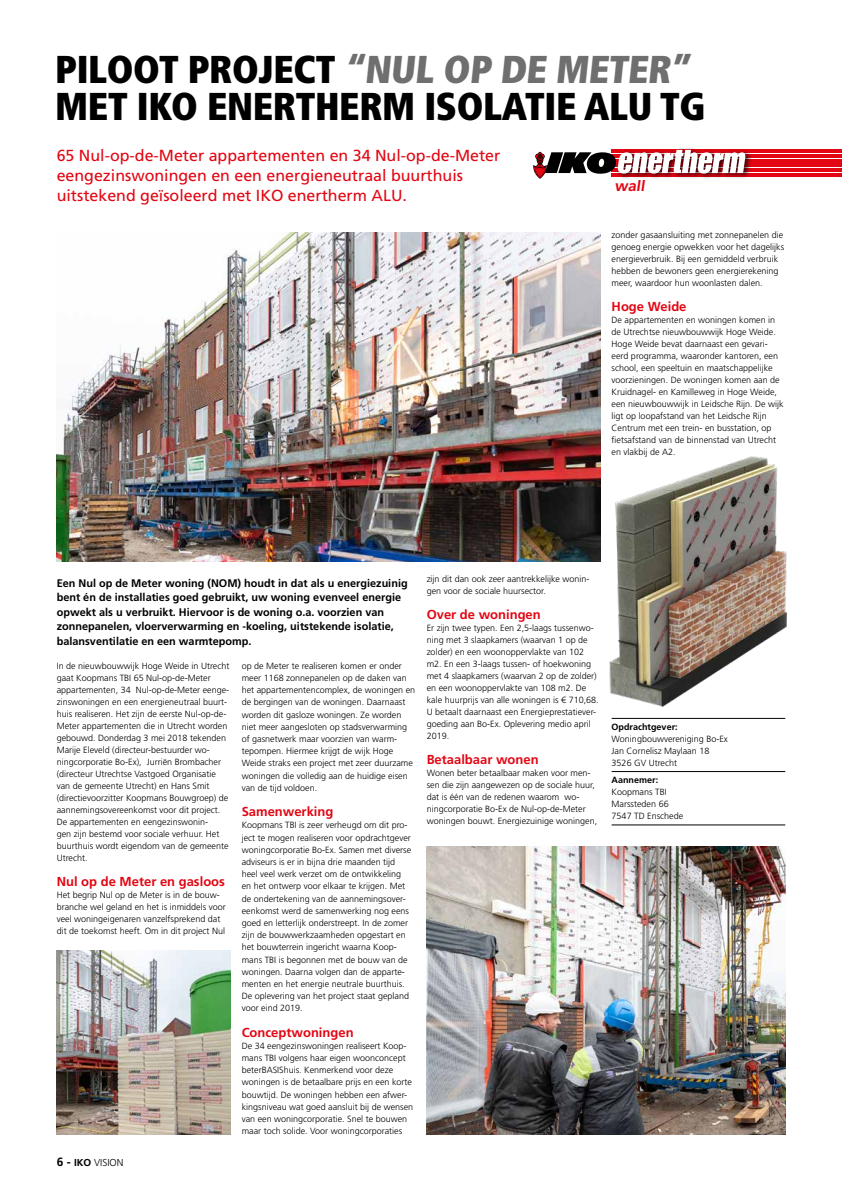
<style>
.page{position:relative;width:842px;height:1191px;background:#fff}
.page>*{position:absolute;margin:0;border:0;box-sizing:border-box;transform-origin:0 0}
.t1{font:900 condensed 38.8px/37px "Frutiger";letter-spacing:-.01em;color:#000}
.t2{font:16px/20px "Frutiger LT Std";color:#e30613}
.t3{font:700 15px "Frutiger";color:#e30613}
.t4{font:700 13px "Frutiger LT Std";color:#e30613}
.t5{font:700 11px/14.5px "Frutiger LT Std";color:#000}
.t6{font:300 10px "Frutiger LT Std";color:#000}
.t7{font:300 9px/12px "Frutiger LT Std";color:#000}
.t8{font:700 9px "Frutiger LT Std";color:#000}
.s1{color:#706f6f}
.s2{font-weight:700;font-size:12px}
.s3{font-weight:700}
</style>
<div class="page">
<img style="left:57px;top:232px;width:543px;height:329px">
<img style="left:57px;top:950px;width:173px;height:184px">
<img style="left:426px;top:846px;width:359px;height:288px">
<img style="left:600px;top:448px;width:187px;height:271px">
<hr style="left:612px;top:173px;width:230px;height:4px;background:#e30613">
<hr style="left:612px;top:168px;width:230px;height:4px;background:#e30613">
<hr style="left:612px;top:163px;width:230px;height:4px;background:#e30613">
<hr style="left:612px;top:159px;width:230px;height:3px;background:#e30613">
<hr style="left:612px;top:154px;width:230px;height:4px;background:#e30613">
<hr style="left:612px;top:149px;width:230px;height:4px;background:#e30613">
<img style="left:676px;top:148px;width:78px;height:29px">
<svg style="left:533px;top:150px;width:213px;height:29px"></svg>
<hr style="left:612px;top:771px;width:173px;height:1px;background:#000">
<hr style="left:612px;top:718px;width:173px;height:1px;background:#000">
<hr style="left:612px;top:824px;width:173px;height:1px;background:#000">
<h1 class="t1" style="left:55px;top:51px;width:652px">PILOOT PROJECT <span class="s1">“NUL OP DE METER”<br></span>MET IKO ENERTHERM ISOLATIE ALU TG</h1>
<h2 class="t2" style="left:57px;top:145px;width:445px">65 Nul-op-de-Meter appartementen en 34 Nul-op-de-Meter eengezinswoningen en een energieneutraal buurthuis uitstekend geïsoleerd met IKO enertherm ALU.</h2>
<h3 class="t3" style="left:614px;top:177px;width:34px">wall</h3>
<p class="t7" style="left:612px;top:229px;width:174px">zonder gasaansluiting met zonnepanelen die genoeg energie opwekken voor het dagelijks energieverbruik. Bij een gemiddeld verbruik hebben de bewoners geen energierekening meer, waardoor hun woonlasten dalen.</p>
<h3 class="t4" style="left:612px;top:299px;width:76px">Hoge Weide</h3>
<p class="t7" style="left:612px;top:314px;width:174px">De appartementen en woningen komen in de Utrechtse nieuwbouwwijk Hoge Weide.<br>Hoge Weide bevat daarnaast een gevari&shy;eerd programma, waaronder kantoren, een school, een speeltuin en maatschappelijke voorzieningen. De woningen komen aan de Kruidnagel- en Kamilleweg in Hoge Weide, een nieuwbouwwijk in Leidsche Rijn. De wijk ligt op loopafstand van het Leidsche Rijn Centrum met een trein- en busstation, op fietsafstand van de binnenstad van Utrecht en vlakbij de A2.</p>
<p class="t5" style="left:57px;top:575px;width:352px">Een Nul op de Meter woning (NOM) houdt in dat als u energiezuinig bent én de installaties goed gebruikt, uw woning evenveel energie opwekt als u verbruikt. Hiervoor is de woning o.a. voorzien van zonnepanelen, vloerverwarming en -koeling, uitstekende isolatie, balansventilatie en een warmtepomp.</p>
<p class="t7" style="left:57px;top:660px;width:174px">In de nieuwbouwwijk Hoge Weide in Utrecht gaat Koopmans TBI 65 Nul-op-de-Meter appartementen, 34 Nul-op-de-Meter eenge&shy;zinswoningen en een energieneutraal buurt&shy;huis realiseren. Het zijn de eerste Nul-op-de-Meter appartementen die in Utrecht worden gebouwd. Donderdag 3 mei 2018 tekenden Marije Eleveld (directeur-bestuurder wo&shy;ningcorporatie Bo-Ex), Jurriën Brombacher (directeur Utrechtse Vastgoed Organisatie van de gemeente Utrecht) en Hans Smit (directievoorzitter Koopmans Bouwgroep) de aannemingsovereenkomst voor dit project.<br>De appartementen en eengezinswonin-<br>gen zijn bestemd voor sociale verhuur. Het buurthuis wordt eigendom van de gemeente Utrecht.</p>
<h3 class="t4" style="left:57px;top:873px;width:170px">Nul op de Meter en gasloos</h3>
<p class="t7" style="left:57px;top:889px;width:171px">Het begrip Nul op de Meter is in de bouw&shy;branche wel geland en het is inmiddels voor veel woningeigenaren vanzelfsprekend dat dit de toekomst heeft. Om in dit project Nul</p>
<p class="t6" style="left:57px;top:1156px;width:68px"><span class="s2">6 -</span> <span class="s3">IKO</span> VISION</p>
<p class="t7" style="left:242px;top:660px;width:175px">op de Meter te realiseren komen er onder meer 1168 zonnepanelen op de daken van het appartementencomplex, de woningen en de bergingen van de woningen. Daarnaast worden dit gasloze woningen. Ze worden niet meer aangesloten op stadsverwarming of gasnetwerk maar voorzien van warm&shy;tepompen. Hiermee krijgt de wijk Hoge Weide straks een project met zeer duurzame woningen die volledig aan de huidige eisen van de tijd voldoen.</p>
<h3 class="t4" style="left:242px;top:804px;width:93px">Samenwerking</h3>
<p class="t7" style="left:242px;top:819px;width:171px">Koopmans TBI is zeer verheugd om dit pro&shy;ject te mogen realiseren voor opdrachtgever woningcorporatie Bo-Ex. Samen met diverse adviseurs is er in bijna drie maanden tijd heel veel werk verzet om de ontwikkeling en het ontwerp voor elkaar te krijgen. Met de ondertekening van de aannemingsover&shy;eenkomst werd de samenwerking nog eens goed en letterlijk onderstreept. In de zomer zijn de bouwwerkzaamheden opgestart en het bouwterrein ingericht waarna Koop&shy;mans TBI is begonnen met de bouw van de woningen. Daarna volgen dan de apparte&shy;menten en het energie neutrale buurthuis.<br>De oplevering van het project staat gepland voor eind 2019.</p>
<h3 class="t4" style="left:242px;top:1024px;width:113px">Conceptwoningen</h3>
<p class="t7" style="left:242px;top:1039px;width:173px">De 34 eengezinswoningen realiseert Koop&shy;mans TBI volgens haar eigen woonconcept beterBASIShuis. Kenmerkend voor deze woningen is de betaalbare prijs en een korte bouwtijd. De woningen hebben een afwer&shy;kingsniveau wat goed aansluit bij de wensen van een woningcorporatie. Snel te bouwen maar toch solide. Voor woningcorporaties</p>
<p class="t7" style="left:427px;top:573px;width:164px">zijn dit dan ook zeer aantrekkelijke wonin&shy;gen voor de sociale huursector.</p>
<h3 class="t4" style="left:427px;top:607px;width:116px">Over de woningen</h3>
<p class="t7" style="left:427px;top:622px;width:174px">Er zijn twee typen. Een 2,5-laags tussenwo&shy;ning met 3 slaapkamers (waarvan 1 op de zolder) en een woonoppervlakte van 102 m2. En een 3-laags tussen- of hoekwoning met 4 slaapkamers (waarvan 2 op de zolder) en een woonoppervlakte van 108 m2. De kale huurprijs van alle woningen is € 710,68.<br>U betaalt daarnaast een Energieprestatiever&shy;goeding aan Bo-Ex. Oplevering medio april 2019.</p>
<h3 class="t4" style="left:427px;top:752px;width:113px">Betaalbaar wonen</h3>
<p class="t7" style="left:427px;top:767px;width:172px">Wonen beter betaalbaar maken voor men&shy;sen die zijn aangewezen op de sociale huur, dat is één van de redenen waarom wo&shy;ningcorporatie Bo-Ex de Nul-op-de-Meter woningen bouwt. Energiezuinige woningen,</p>
<p class="t8" style="left:612px;top:721px;width:68px">Opdrachtgever:</p>
<p class="t7" style="left:612px;top:733px;width:118px">Woningbouwvereniging Bo-Ex<br>Jan Cornelisz Maylaan 18<br>3526 GV Utrecht</p>
<p class="t8" style="left:612px;top:774px;width:48px">Aannemer:</p>
<p class="t7" style="left:612px;top:786px;width:73px">Koopmans TBI<br>Marssteden 66<br>7547 TD Enschede</p>
</div>
